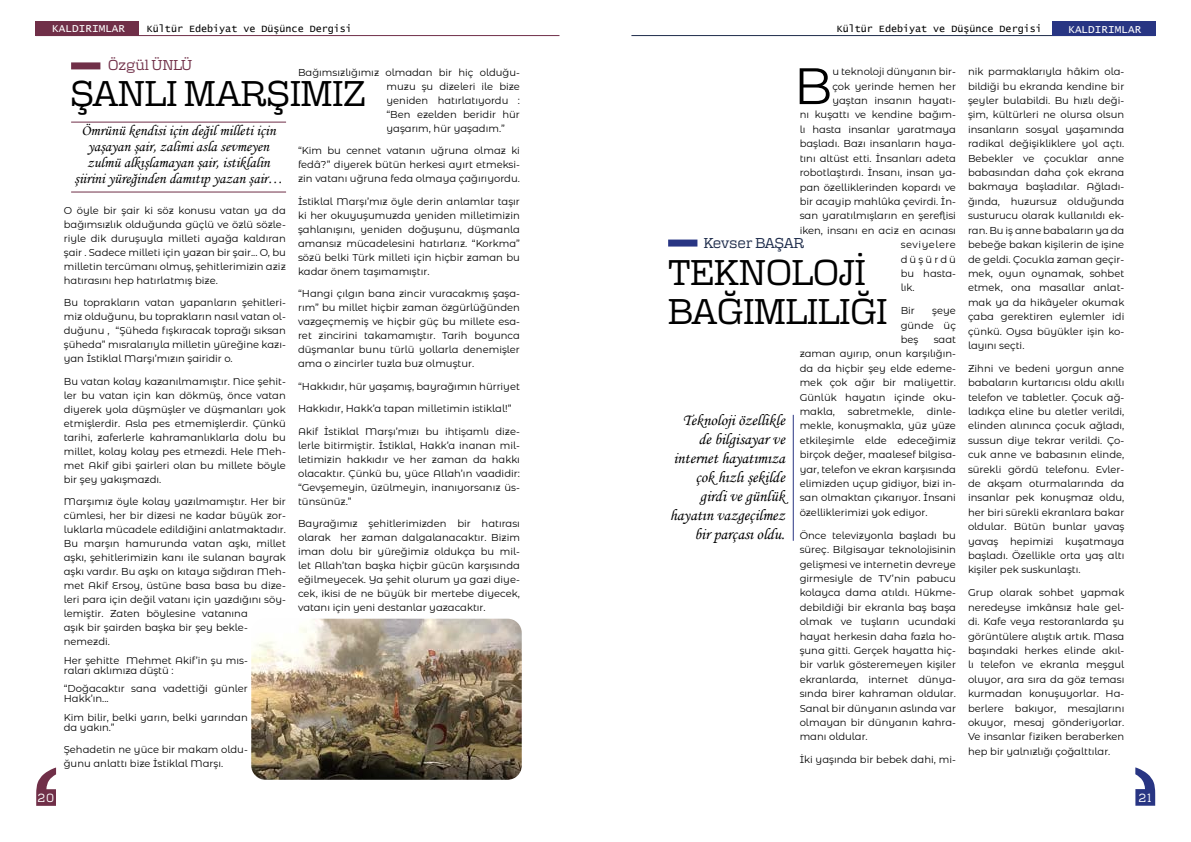
<style>
.page{position:relative;width:1191px;height:842px;background:#fff}
.page>*{position:absolute;margin:0;border:0;box-sizing:border-box;transform-origin:0 0}
.t1{font:51.1px "Montserrat Alternates";color:#000}
.t2{font:35px/38.5px "Polaris";color:#000}
.t3{font:16px/19px "Monotype Corsiva";color:#000;text-align:right}
.t4{font:15px/16px "Monotype Corsiva";color:#000;text-align:center}
.t5{font:14px "Polaris";letter-spacing:-.02em;color:#1d2b4a}
.t6{font:14px "Polaris";color:#702f48}
.t7{font:12px "Polaris";color:#fff}
.t8{font:11px "Lucida Console";color:#fff}
.t9{font:10px/14.4px "Montserrat Alternates";color:#000;text-align:justify}
.t10{font:10px "Lucida Console";color:#000}
.t11{font:10px "Montserrat Alternates";letter-spacing:.05em;color:#000}
.t12{font:10px "Montserrat Alternates";letter-spacing:.215em;color:#000}
</style>
<div class="page">
<hr style="left:631px;top:35px;width:524px;height:1px;background:#1d2b4a">
<div style="left:1052px;top:22px;width:103px;height:14px;background:#283583"></div>
<hr style="left:36px;top:35px;width:523px;height:1px;background:#702f48">
<div style="left:36px;top:22px;width:103px;height:14px;background:#702f48"></div>
<svg style="left:36px;top:767px;width:20px;height:39px"></svg>
<svg style="left:1135px;top:767px;width:20px;height:39px"></svg>
<div style="left:668px;top:240px;width:29px;height:7px;background:#283583"></div>
<hr style="left:792px;top:415px;width:1px;height:126px;background:#283583">
<div style="left:71px;top:62px;width:29px;height:7px;background:#702f48"></div>
<hr style="left:71px;top:122px;width:215px;height:1px;background:#702f48">
<hr style="left:71px;top:192px;width:215px;height:1px;background:#702f48">
<img style="left:251px;top:619px;width:271px;height:161px">
<p class="t8" style="left:52px;top:23px;width:74px">KALDIRIMLAR</p>
<p class="t10" style="left:147px;top:25px;width:207px">Kültür Edebiyat ve Düşünce Dergisi</p>
<p class="t10" style="left:836px;top:25px;width:207px">Kültür Edebiyat ve Düşünce Dergisi</p>
<p class="t8" style="left:1068px;top:24px;width:74px">KALDIRIMLAR</p>
<h3 class="t6" style="left:108px;top:57px;width:86px">Özgül ÜNLÜ</h3>
<p class="t9" style="left:386px;top:65px;width:135px;line-height:14px;text-indent:-88px">Bağımsızlığımız olmadan bir hiç olduğu&shy;muzu şu dizeleri ile bize yeniden hatırlatıyordu : “Ben ezelden beridir hür yaşarım, hür yaşadım.”</p>
<p class="t9" style="left:298px;top:143px;width:223px;line-height:14px">“Kim bu cennet vatanın uğruna olmaz ki fedâ?” diyerek bütün herkesi ayırt etmeksi&shy;zin vatanı uğruna feda olmaya çağırıyordu.</p>
<p class="t9" style="left:298px;top:194px;width:223px;line-height:14px">İstiklal Marşı’mız öyle derin anlamlar taşır ki her okuyuşumuzda yeniden milletimizin şahlanışını, yeniden doğuşunu, düşmanla amansız mücadelesini hatırlarız. “Korkma” sözü belki Türk milleti için hiçbir zaman bu kadar önem taşımamıştır.</p>
<p class="t9" style="left:298px;top:286px;width:223px;line-height:14px">“Hangi çılgın bana zincir vuracakmış şaşa&shy;rım” bu millet hiçbir zaman özgürlüğünden vazgeçmemiş ve hiçbir güç bu millete esa&shy;ret zincirini takamamıştır. Tarih boyunca düşmanlar bunu türlü yollarla denemişler ama o zincirler tuzla buz olmuştur.</p>
<p class="t9" style="left:298px;top:378px;width:223px">“Hakkıdır, hür yaşamış, bayrağımın hürriyet</p>
<p class="t9" style="left:298px;top:401px;width:215px">Hakkıdır, Hakk’a tapan milletimin istiklal!”</p>
<p class="t9" style="left:298px;top:424px;width:223px;line-height:14px">Akif İstiklal Marşı’mızı bu ihtişamlı dize&shy;lerle bitirmiştir. İstiklal, Hakk’a inanan mil&shy;letimizin hakkıdır ve her zaman da hakkı olacaktır. Çünkü bu, yüce Allah’ın vaadidir: “Gevşemeyin, üzülmeyin, inanıyorsanız üs&shy;tünsünüz.”</p>
<p class="t9" style="left:298px;top:516px;width:223px;line-height:14px">Bayrağımız şehitlerimizden bir hatırası olarak her zaman dalgalanacaktır. Bizim iman dolu bir yüreğimiz oldukça bu mil&shy;let Allah’tan başka hiçbir gücün karşısında eğilmeyecek. Ya şehit olurum ya gazi diye&shy;cek, ikisi de ne büyük bir mertebe diyecek, vatanı için yeni destanlar yazacaktır.</p>
<h2 class="t2" style="left:71px;top:76px;width:296px">ŞANLI MARŞIMIZ</h2>
<h3 class="t4" style="left:74px;top:123px;width:210px">Ömrünü kendisi için değil milleti için yaşayan şair, zalimi asla sevmeyen zulmü alkışlamayan şair, istiklalin şiirini yüreğinden damıtıp yazan şair…</h3>
<p class="t9" style="left:64px;top:203px;width:224px;line-height:14px">O öyle bir şair ki söz konusu vatan ya da bağımsızlık olduğunda güçlü ve özlü sözle&shy;riyle dik duruşuyla milleti ayağa kaldıran şair . Sadece milleti için yazan bir şair... O, bu milletin tercümanı olmuş, şehitlerimizin aziz hatırasını hep hatırlatmış bize.</p>
<p class="t9" style="left:64px;top:295px;width:223px;line-height:14px">Bu toprakların vatan yapanların şehitleri&shy;miz olduğunu, bu toprakların nasıl vatan ol&shy;duğunu , “Şüheda fışkıracak toprağı sıksan şüheda” mısralarıyla milletin yüreğine kazı&shy;yan İstiklal Marşı’mızın şairidir o.</p>
<p class="t9" style="left:64px;top:374px;width:224px;line-height:14px">Bu vatan kolay kazanılmamıştır. Nice şehit&shy;ler bu vatan için kan dökmüş, önce vatan diyerek yola düşmüşler ve düşmanları yok etmişlerdir. Asla pes etmemişlerdir. Çünkü tarihi, zaferlerle kahramanlıklarla dolu bu millet, kolay kolay pes etmezdi. Hele Meh&shy;met Akif gibi şairleri olan bu millete böyle bir şey yakışmazdı.</p>
<p class="t9" style="left:64px;top:494px;width:224px;line-height:14px;text-align:left">Marşımız öyle kolay yazılmamıştır. Her bir cümlesi, her bir dizesi ne kadar büyük zor&shy;luklarla mücadele edildiğini anlatmaktadır.<br>Bu marşın hamurunda vatan aşkı, millet aşkı, şehitlerimizin kanı ile sulanan bayrak aşkı vardır. Bu aşkı on kıtaya sığdıran Meh&shy;met Akif Ersoy, üstüne basa basa bu dize&shy;leri para için değil vatanı için yazdığını söy&shy;lemiştir. Zaten böylesine vatanına<br>aşık bir şairden başka bir şey bekle&shy;nemezdi.</p>
<p class="t9" style="left:64px;top:655px;width:185px;line-height:10px">Her şehitte Mehmet Akif’in şu mıs&shy;raları aklımıza düştü :</p>
<p class="t9" style="left:64px;top:683px;width:186px;line-height:10px">“Doğacaktır sana vadettiği günler<br>Hakk’ın...</p>
<p class="t9" style="left:64px;top:712px;width:186px;line-height:10px">Kim bilir, belki yarın, belki yarından da yakın.”</p>
<p class="t9" style="left:64px;top:742px;width:185px;line-height:14px">Şehadetin ne yüce bir makam oldu&shy;ğunu anlattı bize İstiklal Marşı.</p>
<h1 class="t1" style="left:794px;top:51px;width:40px">B</h1>
<p class="t9" style="left:832px;top:64px;width:125px">u teknoloji dünyanın bir-</p>
<p class="t9" style="left:832px;top:79px;width:125px">çok yerinde hemen her</p>
<p class="t9" style="left:832px;top:93px;width:125px">yaştan insanın hayatı-</p>
<p class="t9" style="left:799px;top:107px;width:158px">nı kuşattı ve kendine bağım-</p>
<p class="t9" style="left:799px;top:122px;width:158px">lı hasta insanlar yaratmaya</p>
<p class="t9" style="left:799px;top:136px;width:158px">başladı. Bazı insanların haya-</p>
<p class="t9" style="left:799px;top:151px;width:158px">tını altüst etti. İnsanları adeta</p>
<p class="t9" style="left:799px;top:165px;width:158px">robotlaştırdı. İnsanı, insan ya-</p>
<p class="t9" style="left:799px;top:179px;width:158px">pan özelliklerinden kopardı ve</p>
<p class="t9" style="left:799px;top:194px;width:158px">bir acayip mahlûka çevirdi. İn-</p>
<p class="t9" style="left:799px;top:208px;width:158px">san yaratılmışların en şereflisi</p>
<p class="t9" style="left:799px;top:223px;width:158px">iken, insanı en aciz en acınası</p>
<p class="t11" style="left:900px;top:238px;width:57px">seviyelere</p>
<p class="t12" style="left:900px;top:252px;width:57px">düşürdü</p>
<p class="t9" style="left:900px;top:266px;width:57px">bu hasta-</p>
<p class="t9" style="left:900px;top:280px;width:16px">lık.</p>
<p class="t9" style="left:900px;top:303px;width:16px">Bir</p>
<h3 class="t5" style="left:703px;top:234px;width:102px">Kevser BAŞAR</h3>
<h2 class="t2" style="left:668px;top:255px;width:221px">TEKNOLOJİ<br>BAĞIMLILIĞI</h2>
<p class="t9" style="left:900px;top:303px;width:57px;text-indent:32px">şeye günde üç beş</p>
<p class="t9" style="left:799px;top:332px;width:158px;text-indent:134px">saat zaman ayırıp, onun karşılığın&shy;da da hiçbir şey elde edeme&shy;mek çok ağır bir maliyettir.<br>Günlük hayatın içinde oku&shy;makla,</p>
<p class="t9" style="left:799px;top:404px;width:158px;text-indent:127px">dinle&shy;mekle, konuşmakla, yüz yüze etkileşimle elde edeceğimiz birçok değer, maalesef bilgisa&shy;yar, telefon ve ekran karşısında elimizden uçup gidiyor, bizi in&shy;san olmaktan çıkarıyor. İnsani özelliklerimizi yok ediyor.</p>
<p class="t9" style="left:799px;top:528px;width:158px">Önce televizyonla başladı bu süreç. Bilgisayar teknolojisinin gelişmesi ve internetin devreye girmesiyle de TV’nin pabucu kolayca dama atıldı. Hükme&shy;debildiği bir ekranla baş başa olmak ve tuşların ucundaki hayat herkesin daha fazla ho&shy;şuna gitti. Gerçek hayatta hiç&shy;bir varlık gösteremeyen kişiler ekranlarda, internet dünya&shy;sında birer kahraman oldular.<br>Sanal bir dünyanın aslında var olmayan bir dünyanın kahra&shy;manı oldular.</p>
<p class="t9" style="left:799px;top:752px;width:158px">İki yaşında bir bebek dahi, mi-</p>
<p class="t9" style="left:848px;top:404px;width:68px">sabretmekle,</p>
<h3 class="t3" style="left:670px;top:411px;width:116px">Teknoloji özellikle de bilgisayar ve internet hayatımıza çok hızlı şekilde girdi ve günlük hayatın vazgeçilmez bir parçası oldu.</h3>
<p class="t9" style="left:968px;top:64px;width:158px">nik parmaklarıyla hâkim ola&shy;bildiği bu ekranda kendine bir şeyler bulabildi. Bu hızlı deği&shy;şim, kültürleri ne olursa olsun insanların sosyal yaşamında radikal değişikliklere yol açtı.<br>Bebekler ve çocuklar anne babasından daha çok ekrana bakmaya başladılar. Ağladı&shy;ğında, huzursuz olduğunda susturucu olarak kullanıldı ek&shy;ran. Bu iş anne babaların ya da bebeğe bakan kişilerin de işine de geldi. Çocukla zaman geçir&shy;mek, oyun oynamak, sohbet etmek, ona masallar anlat&shy;mak ya da hikâyeler okumak çaba gerektiren eylemler idi çünkü. Oysa büyükler işin ko&shy;layını seçti.</p>
<p class="t9" style="left:968px;top:361px;width:158px">Zihni ve bedeni yorgun anne babaların kurtarıcısı oldu akıllı telefon ve tabletler. Çocuk ağ&shy;ladıkça eline bu aletler verildi, elinden alınınca çocuk ağladı, sussun diye tekrar verildi. Ço&shy;cuk anne ve babasının elinde, sürekli gördü telefonu. Evler&shy;de akşam oturmalarında da insanlar pek konuşmaz oldu, her biri sürekli ekranlara bakar oldular. Bütün bunlar yavaş yavaş hepimizi kuşatmaya başladı. Özellikle orta yaş altı kişiler pek suskunlaştı.</p>
<p class="t9" style="left:968px;top:585px;width:158px">Grup olarak sohbet yapmak neredeyse imkânsız hale gel&shy;di. Kafe veya restoranlarda şu görüntülere alıştık artık. Masa başındaki herkes elinde akıl&shy;lı telefon ve ekranla meşgul oluyor, ara sıra da göz teması kurmadan konuşuyorlar. Ha&shy;berlere bakıyor, mesajlarını okuyor, mesaj gönderiyorlar.<br>Ve insanlar fiziken beraberken hep bir yalnızlığı çoğalttılar.</p>
<p class="t7" style="left:37px;top:790px;width:19px">20</p>
<p class="t7" style="left:1138px;top:790px;width:15px">21</p>
</div>
